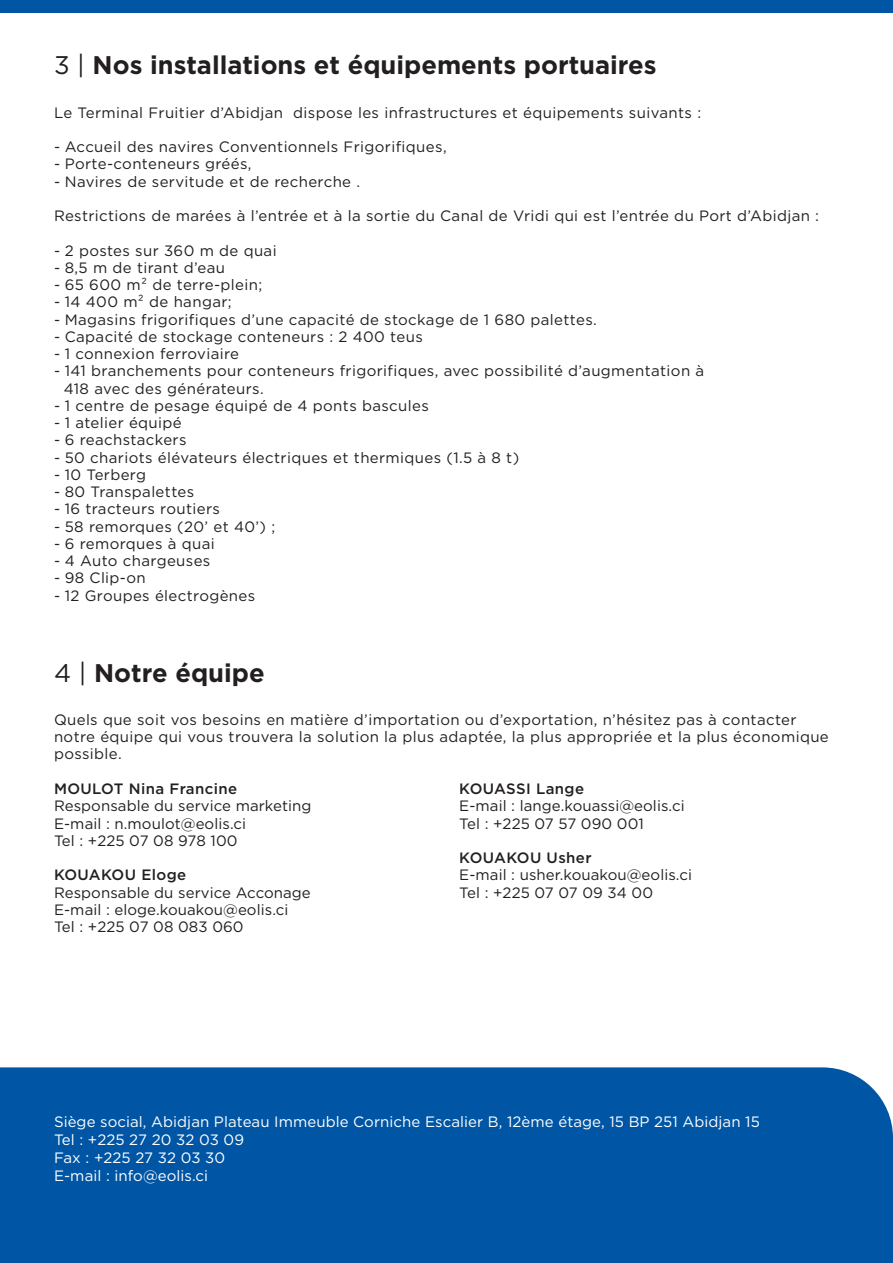
<style>
.page{position:relative;width:893px;height:1263px;background:#fff}
.page>*{position:absolute;margin:0;border:0;box-sizing:border-box;transform-origin:0 0}
.t1{font:700 25.5px "Gotham";color:#231f20}
.t2{font:15px/17.2px "Gotham";letter-spacing:.025em;color:#231f20}
.t3{font:15px/17.2px "Gotham";letter-spacing:.005em;color:#231f20}
.t4{font:15px "Gotham";letter-spacing:.005em;color:#fff}
.t5{font:500 15px "Gotham";letter-spacing:.025em;color:#231f20}
.s1{font-weight:400}
.s2{font-weight:500}
</style>
<div class="page">
<div style="left:0;top:0;width:893px;height:13px;background:#0056a4"></div>
<div style="left:0;top:1225px;width:893px;height:38px;background:#0056a4"></div>
<div style="left:0;top:1067px;width:893px;height:158px;background:#0056a4"></div>
<p class="t1" style="left:54px;top:48px;width:604px"><span class="s1">3 |</span> Nos installations et équipements portuaires</p>
<p class="t2" style="left:54px;top:103px;width:649px">Le Terminal Fruitier d’Abidjan dispose les infrastructures et équipements suivants :</p>
<p class="t2" style="left:54px;top:138px;width:394px">- Accueil des navires Conventionnels Frigorifiques,</p>
<p class="t2" style="left:54px;top:155px;width:199px">- Porte-conteneurs gréés,</p>
<p class="t2" style="left:54px;top:172px;width:308px">- Navires de servitude et de recherche .</p>
<p class="t2" style="left:54px;top:207px;width:767px">Restrictions de marées à l’entrée et à la sortie du Canal de Vridi qui est l’entrée du Port d’Abidjan :</p>
<p class="t2" style="left:54px;top:241px;width:224px">- 2 postes sur 360 m de quai</p>
<p class="t2" style="left:54px;top:259px;width:173px">- 8,5 m de tirant d’eau</p>
<p class="t2" style="left:54px;top:276px;width:210px">- 65 600 m² de terre-plein;</p>
<p class="t2" style="left:54px;top:293px;width:179px">- 14 400 m² de hangar;</p>
<p class="t2" style="left:54px;top:310px;width:544px">- Magasins frigorifiques d’une capacité de stockage de 1 680 palettes.</p>
<p class="t2" style="left:54px;top:328px;width:370px">- Capacité de stockage conteneurs : 2 400 teus</p>
<p class="t2" style="left:54px;top:345px;width:187px">- 1 connexion ferroviaire</p>
<p class="t2" style="left:64px;top:362px;width:642px;text-indent:-10px">- 141 branchements pour conteneurs frigorifiques, avec possibilité d’augmentation à<br>418 avec des générateurs.</p>
<p class="t2" style="left:54px;top:397px;width:376px">- 1 centre de pesage équipé de 4 ponts bascules</p>
<p class="t2" style="left:54px;top:414px;width:129px">- 1 atelier équipé</p>
<p class="t2" style="left:54px;top:431px;width:134px">- 6 reachstackers</p>
<p class="t2" style="left:54px;top:448px;width:467px">- 50 chariots élévateurs électriques et thermiques (1.5 à 8 t)</p>
<p class="t2" style="left:54px;top:466px;width:94px">- 10 Terberg</p>
<p class="t2" style="left:54px;top:483px;width:142px">- 80 Transpalettes</p>
<p class="t2" style="left:54px;top:500px;width:167px">- 16 tracteurs routiers</p>
<p class="t2" style="left:54px;top:517px;width:223px">- 58 remorques (20’ et 40’) ;</p>
<p class="t2" style="left:54px;top:535px;width:162px">- 6 remorques à quai</p>
<p class="t2" style="left:54px;top:552px;width:158px">- 4 Auto chargeuses</p>
<p class="t2" style="left:54px;top:569px;width:93px">- 98 Clip-on</p>
<p class="t2" style="left:54px;top:586px;width:203px">- 12 Groupes électrogènes</p>
<p class="t1" style="left:54px;top:656px;width:212px"><span class="s1">4 |</span> Notre équipe</p>
<p class="t2" style="left:54px;top:710px;width:776px">Quels que soit vos besoins en matière d’importation ou d’exportation, n’hésitez pas à contacter notre équipe qui vous trouvera la solution la plus adaptée, la plus appropriée et la plus économique possible.</p>
<p class="t5" style="left:54px;top:779px;width:185px">MOULOT Nina Francine</p>
<p class="t3" style="left:54px;top:797px;width:259px">Responsable du service marketing<br>E-mail : n.moulot@eolis.ci</p>
<p class="t3" style="left:54px;top:831px;width:185px">Tel : +225 07 08 978 100</p>
<p class="t5" style="left:54px;top:865px;width:134px">KOUAKOU Eloge</p>
<p class="t3" style="left:54px;top:883px;width:258px">Responsable du service Acconage<br>E-mail : eloge.kouakou@eolis.ci</p>
<p class="t3" style="left:54px;top:918px;width:191px">Tel : +225 07 08 083 060</p>
<p class="t3" style="left:459px;top:780px;width:227px"><span class="s2">KOUASSI Lange<br></span>E-mail : lange.kouassi@eolis.ci</p>
<p class="t3" style="left:459px;top:814px;width:186px">Tel : +225 07 57 090 001</p>
<p class="t3" style="left:459px;top:849px;width:234px"><span class="s2">KOUAKOU Usher<br></span>E-mail : usher.kouakou@eolis.ci</p>
<p class="t3" style="left:459px;top:883px;width:195px">Tel : +225 07 07 09 34 00</p>
<p class="t4" style="left:54px;top:1112px;width:707px">Siège social, Abidjan Plateau Immeuble Corniche Escalier B, 12ème étage, 15 BP 251 Abidjan 15</p>
<p class="t4" style="left:54px;top:1130px;width:192px">Tel : +225 27 20 32 03 09</p>
<p class="t4" style="left:54px;top:1148px;width:173px">Fax : +225 27 32 03 30</p>
<p class="t4" style="left:54px;top:1166px;width:156px">E-mail : info@eolis.ci</p>
</div>
